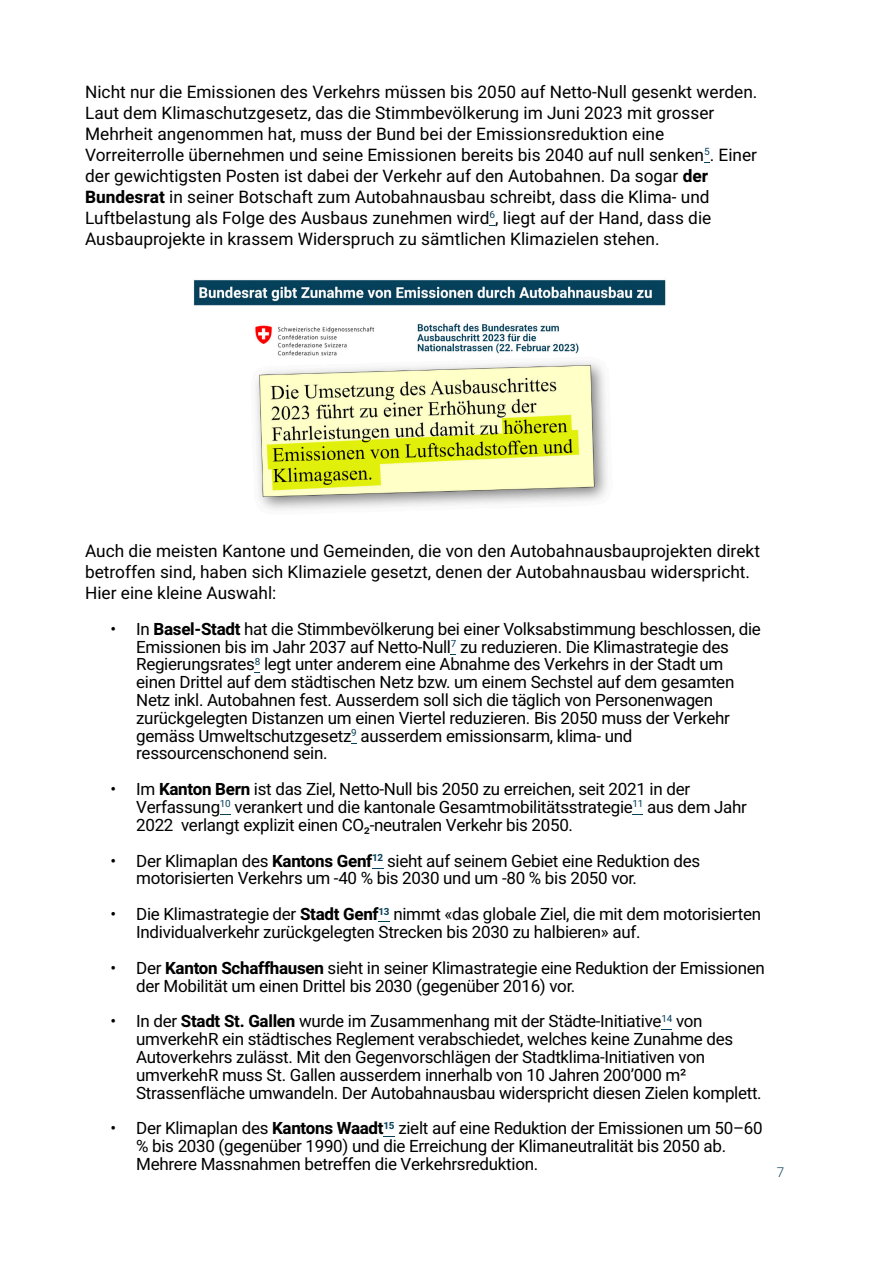
<style>
.page{position:relative;width:894px;height:1263px;background:#fff}
.page>*{position:absolute;margin:0;border:0;box-sizing:border-box;transform-origin:0 0}
.t1{font:17.25px/21px "Heebo";color:#000}
.t2{font:16.95px/17.9px "Heebo";letter-spacing:-.015em;color:#000}
.t3{font:300 13.5px "Heebo";color:#08415c}
.s1{font-weight:700}
</style>
<div class="page">
<img style="left:193px;top:280px;width:473px;height:230px">
<p class="t1" style="left:85px;top:82px;width:673px">Nicht nur die Emissionen des Verkehrs müssen bis 2050 auf Netto-Null gesenkt werden.<br>Laut dem Klimaschutzgesetz, das die Stimmbevölkerung im Juni 2023 mit grosser Mehrheit angenommen hat, muss der Bund bei der Emissionsreduktion eine Vorreiterrolle übernehmen und seine Emissionen bereits bis 2040 auf null senken<sup>5</sup>. Einer der gewichtigsten Posten ist dabei der Verkehr auf den Autobahnen. Da sogar <span class="s1">der Bundesrat</span> in seiner Botschaft zum Autobahnausbau schreibt, dass die Klima- und Luftbelastung als Folge des Ausbaus zunehmen wird<sup>6</sup>, liegt auf der Hand, dass die Ausbauprojekte in krassem Widerspruch zu sämtlichen Klimazielen stehen.</p>
<p class="t1" style="left:85px;top:541px;width:676px">Auch die meisten Kantone und Gemeinden, die von den Autobahnausbauprojekten direkt betroffen sind, haben sich Klimaziele gesetzt, denen der Autobahnausbau widerspricht.<br>Hier eine kleine Auswahl:</p>
<p class="t2" style="left:136px;top:621px;width:626px;text-indent:-26px">• In <span class="s1">Basel-Stadt</span> hat die Stimmbevölkerung bei einer Volksabstimmung beschlossen, die Emissionen bis im Jahr 2037 auf Netto-Null<sup>7</sup> zu reduzieren. Die Klimastrategie des Regierungsrates<sup>8</sup> legt unter anderem eine Abnahme des Verkehrs in der Stadt um einen Drittel auf dem städtischen Netz bzw. um einem Sechstel auf dem gesamten Netz inkl. Autobahnen fest. Ausserdem soll sich die täglich von Personenwagen zurückgelegten Distanzen um einen Viertel reduzieren. Bis 2050 muss der Verkehr gemäss Umweltschutzgesetz<sup>9</sup> ausserdem emissionsarm, klima- und ressourcenschonend sein.</p>
<p class="t2" style="left:136px;top:781px;width:612px;text-indent:-26px">• Im <span class="s1">Kanton Bern</span> ist das Ziel, Netto-Null bis 2050 zu erreichen, seit 2021 in der<br>Verfassung<sup>10</sup> verankert und die kantonale Gesamtmobilitätsstrategie<sup>11</sup> aus dem Jahr<br>2022 verlangt explizit einen CO₂-neutralen Verkehr bis 2050.</p>
<p class="t2" style="left:136px;top:852px;width:565px;text-indent:-26px">• Der Klimaplan des <span class="s1">Kantons Genf</span><sup>12</sup> sieht auf seinem Gebiet eine Reduktion des motorisierten Verkehrs um -40 % bis 2030 und um -80 % bis 2050 vor.</p>
<p class="t2" style="left:136px;top:906px;width:626px;text-indent:-26px">• Die Klimastrategie der <span class="s1">Stadt Genf</span><sup>13</sup> nimmt «das globale Ziel, die mit dem motorisierten<br>Individualverkehr zurückgelegten Strecken bis 2030 zu halbieren» auf.</p>
<p class="t2" style="left:136px;top:959px;width:630px;text-indent:-26px">• Der <span class="s1">Kanton Schaffhausen</span> sieht in seiner Klimastrategie eine Reduktion der Emissionen der Mobilität um einen Drittel bis 2030 (gegenüber 2016) vor.</p>
<p class="t2" style="left:136px;top:1013px;width:627px;text-indent:-26px">• In der <span class="s1">Stadt St. Gallen</span> wurde im Zusammenhang mit der Städte-Initiative<sup>14</sup> von umverkehR ein städtisches Reglement verabschiedet, welches keine Zunahme des Autoverkehrs zulässt. Mit den Gegenvorschlägen der Stadtklima-Initiativen von umverkehR muss St. Gallen ausserdem innerhalb von 10 Jahren 200’000 m²<br>Strassenfläche umwandeln. Der Autobahnausbau widerspricht diesen Zielen komplett.</p>
<p class="t2" style="left:136px;top:1120px;width:627px;text-indent:-26px">• Der Klimaplan des <span class="s1">Kantons Waadt</span><sup>15</sup> zielt auf eine Reduktion der Emissionen um 50–60 % bis 2030 (gegenüber 1990) und die Erreichung der Klimaneutralität bis 2050 ab.<br>Mehrere Massnahmen betreffen die Verkehrsreduktion.</p>
<p class="t3" style="left:776px;top:1162px;width:9px">7</p>
</div>
